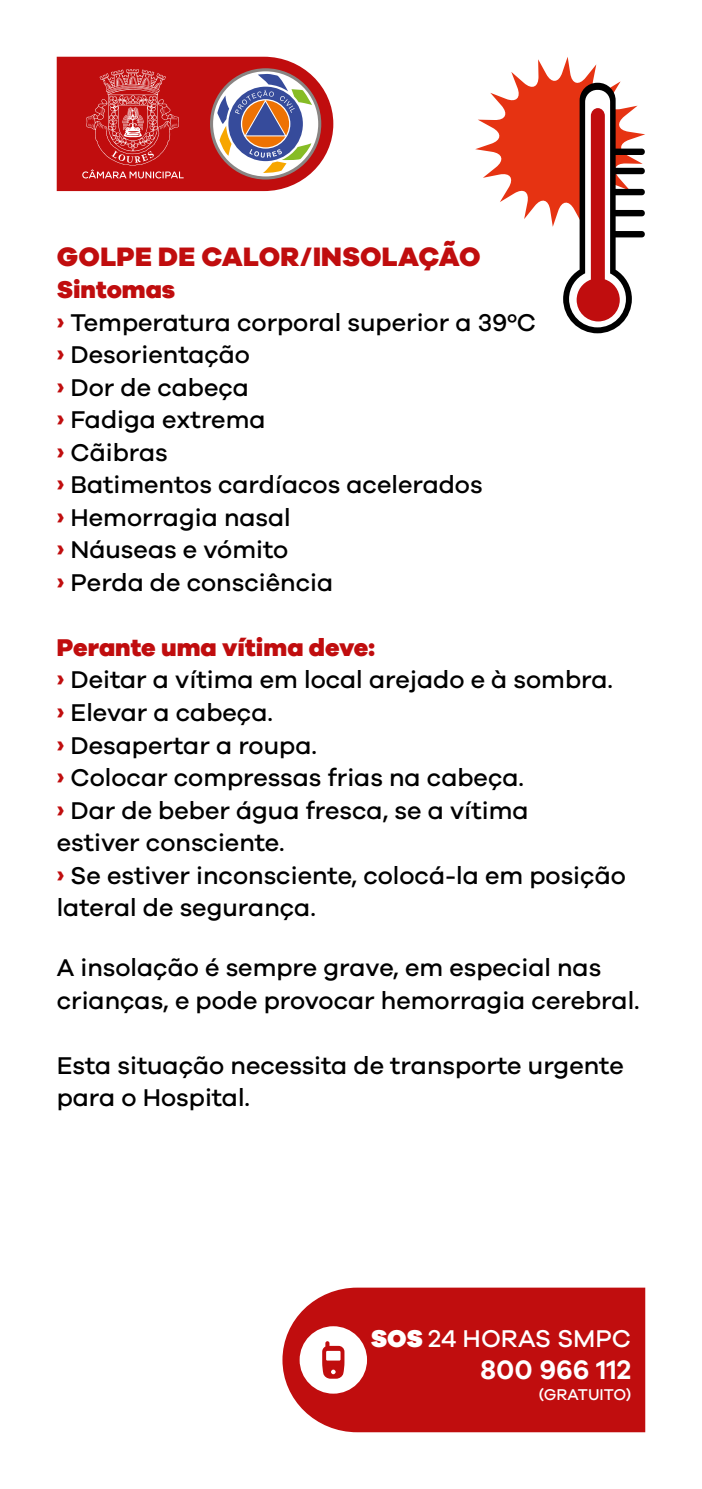
<style>
.page{position:relative;width:702px;height:1489px;background:#fff}
.page>*{position:absolute;margin:0;border:0;box-sizing:border-box;transform-origin:0 0}
.t1{font:800 27.5px "Galano Grotesque";letter-spacing:.01em;color:#c00d0e}
.t2{font:600 27.5px "Galano Grotesque";color:#fff}
.t3{font:500 25px/32.5px "Galano Grotesque";color:#000}
.t4{font:500 25px "Galano Grotesque";color:#fff}
.t5{font:500 16px "Galano Grotesque";color:#fff}
.s1{font-weight:800;color:#c00d0e}
.s2{font-weight:700;color:#c00d0e}
.s3{font-weight:900}
</style>
<div class="page">
<svg style="left:475px;top:57px;width:170px;height:276px"></svg>
<div style="left:282px;top:1287px;width:363px;height:144px;background:#c00d0e"></div>
<div style="left:299px;top:1326px;width:68px;height:67px;background:#fff;border-radius:50%"></div>
<svg style="left:322px;top:1341px;width:22px;height:37px"></svg>
<svg style="left:57px;top:57px;width:276px;height:134px;background:#bf4b4d"></svg>
<p class="t1" style="left:57px;top:239px;width:425px">GOLPE DE CALOR/INSOLAÇÃO</p>
<p class="t3" style="left:57px;top:273px;width:481px"><span class="s1">Sintomas<br></span><span class="s2">›</span> Temperatura corporal superior a 39ºC <span class="s2">›</span> Desorientação<br><span class="s2">›</span> Dor de cabeça<br><span class="s2">›</span> Fadiga extrema<br><span class="s2">›</span> Cãibras<br><span class="s2">›</span> Batimentos cardíacos acelerados<br><span class="s2">›</span> Hemorragia nasal<br><span class="s2">›</span> Náuseas e vómito<br><span class="s2">›</span> Perda de consciência</p>
<p class="t3" style="left:57px;top:630px;width:570px"><span class="s1">Perante uma vítima deve:<br></span><span class="s2">›</span> Deitar a vítima em local arejado e à sombra. <span class="s2">›</span> Elevar a cabeça.<br><span class="s2">›</span> Desapertar a roupa.<br><span class="s2">›</span> Colocar compressas frias na cabeça.<br><span class="s2">›</span> Dar de beber água fresca, se a vítima<br>estiver consciente.<br><span class="s2">›</span> Se estiver inconsciente, colocá-la em posição lateral de segurança.</p>
<p class="t3" style="left:57px;top:950px;width:584px">A insolação é sempre grave, em especial nas crianças, e pode provocar hemorragia cerebral.</p>
<p class="t3" style="left:57px;top:1048px;width:568px">Esta situação necessita de transporte urgente para o Hospital.</p>
<p class="t4" style="left:371px;top:1323px;width:262px"><span class="s3">SOS</span> 24 HORAS SMPC</p>
<p class="t2" style="left:480px;top:1353px;width:152px">800 966 112</p>
<p class="t5" style="left:539px;top:1384px;width:94px">(GRATUITO)</p>
</div>
